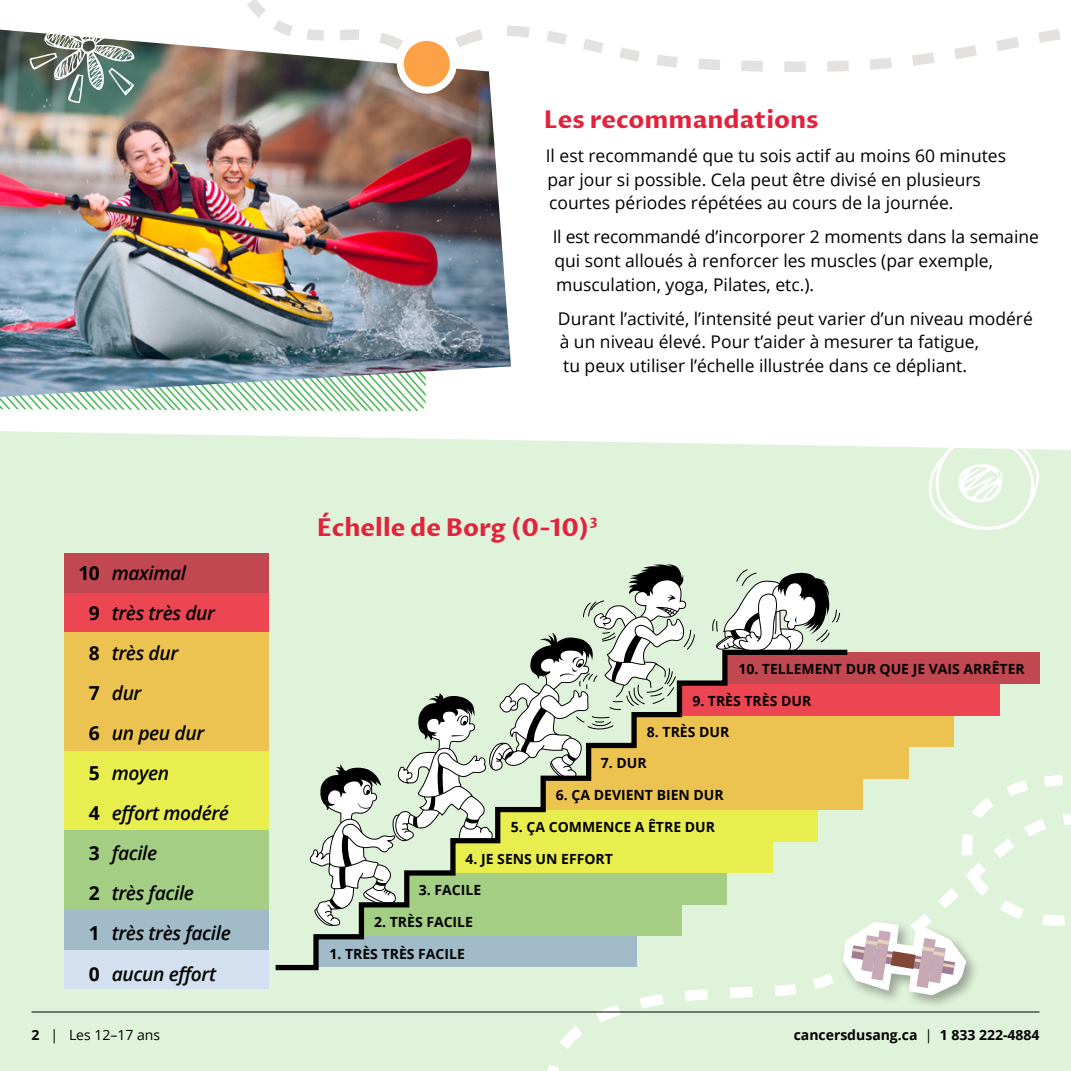
<style>
.page{position:relative;width:1071px;height:1071px;background:#fff}
.page>*{position:absolute;margin:0;border:0;box-sizing:border-box;transform-origin:0 0}
.t1{font:700 24.5px "Proza Libre";color:#e2233b}
.t2{font:italic 600 19.25px/40.1px "Open Sans";letter-spacing:-.02em;color:#000}
.t3{font:17.5px/23.6px "Open Sans";color:#000}
.t4{font:700 14px "Open Sans";color:#000}
.t5{font:14px "Open Sans";color:#000}
.s1{font-weight:700;font-style:normal}
.s2{font-weight:700}
.s3{font-weight:400}
</style>
<div class="page">
<div style="left:0;top:431px;width:1071px;height:640px;background:#dff2da"></div>
<div style="left:540px;top:726px;width:531px;height:345px;background:#dff2da"></div>
<hr style="left:32px;top:1012px;width:1008px;height:1px;background:#000">
<svg style="left:0;top:397px;width:426px;height:14px"></svg>
<img style="left:0;top:30px;width:511px;height:367px">
<svg style="left:227px;top:0;width:834px;height:81px"></svg>
<div style="left:400px;top:37px;width:53px;height:53px;background:#fca145;border-radius:50%"></div>
<div style="left:397px;top:34px;width:60px;height:60px;border:7px solid #fff;border-radius:50%"></div>
<svg style="left:922px;top:431px;width:117px;height:107px"></svg>
<div style="left:840px;top:919px;width:141px;height:91px;background:#000;opacity:.32"></div>
<svg style="left:792px;top:771px;width:279px;height:229px;background:#dfedd9"></svg>
<svg style="left:29px;top:30px;width:118px;height:73px"></svg>
<div style="left:542px;top:778px;width:321px;height:32px;background:#ecc350"></div>
<div style="left:587px;top:747px;width:321px;height:31px;background:#ecc350"></div>
<div style="left:633px;top:715px;width:321px;height:32px;background:#ecc350"></div>
<div style="left:678px;top:684px;width:321px;height:31px;background:#ec4652"></div>
<div style="left:723px;top:652px;width:317px;height:32px;background:#c14750"></div>
<svg style="left:306px;top:564px;width:389px;height:83px;background:#d4e4cf"></svg>
<svg style="left:712px;top:569px;width:129px;height:78px"></svg>
<svg style="left:270px;top:647px;width:583px;height:326px"></svg>
<div style="left:64px;top:751px;width:204px;height:40px;background:#e8ee4e"></div>
<div style="left:64px;top:950px;width:204px;height:39px;background:#d2e0f0"></div>
<div style="left:64px;top:791px;width:204px;height:40px;background:#e8ee4e"></div>
<div style="left:64px;top:870px;width:204px;height:40px;background:#a3ce84"></div>
<div style="left:64px;top:711px;width:204px;height:40px;background:#ecc350"></div>
<div style="left:64px;top:592px;width:204px;height:40px;background:#ec4652"></div>
<div style="left:64px;top:910px;width:204px;height:40px;background:#a1bbc9"></div>
<div style="left:64px;top:632px;width:204px;height:40px;background:#ecc350"></div>
<div style="left:64px;top:831px;width:204px;height:39px;background:#a3ce84"></div>
<div style="left:64px;top:672px;width:204px;height:39px;background:#ecc350"></div>
<div style="left:64px;top:553px;width:204px;height:39px;background:#c14750"></div>
<h1 class="t1" style="left:544px;top:104px;width:276px">Les recommandations</h1>
<p class="t3" style="left:546px;top:143px;width:462px">Il est recommandé que tu sois actif au moins 60 minutes par jour si possible. Cela peut être divisé en plusieurs courtes périodes répétées au cours de la journée.</p>
<p class="t3" style="left:553px;top:225px;width:488px">Il est recommandé d’incorporer 2 moments dans la semaine qui sont alloués à renforcer les muscles (par exemple, musculation, yoga, Pilates, etc.).</p>
<p class="t3" style="left:558px;top:306px;width:477px">Durant l’activité, l’intensité peut varier d’un niveau modéré à un niveau élevé. Pour t’aider à mesurer ta fatigue,<br>tu peux utiliser l’échelle illustrée dans ce dépliant.</p>
<p class="t2" style="left:89px;top:552px;width:143px;text-indent:-11px"><span class="s1">10</span> maximal<br><span class="s1">9</span> très très dur<br><span class="s1">8</span> très dur<br><span class="s1">7</span> dur<br><span class="s1">6</span> un peu dur<br><span class="s1">5</span> moyen<br><span class="s1">4</span> effort modéré<br><span class="s1">3</span> facile<br><span class="s1">2</span> très facile<br><span class="s1">1</span> très très facile<br><span class="s1">0</span> aucun effort</p>
<h1 class="t1" style="left:317px;top:512px;width:282px">Échelle de Borg (0-10)<sup>3</sup></h1>
<p class="t4" style="left:738px;top:659px;width:288px">10. TELLEMENT DUR QUE JE VAIS ARRÊTER</p>
<p class="t4" style="left:692px;top:691px;width:120px">9. TRÈS TRÈS DUR</p>
<p class="t4" style="left:647px;top:722px;width:84px">8. TRÈS DUR</p>
<p class="t4" style="left:601px;top:753px;width:47px">7. DUR</p>
<p class="t4" style="left:556px;top:785px;width:169px">6. ÇA DEVIENT BIEN DUR</p>
<p class="t4" style="left:511px;top:817px;width:206px">5. ÇA COMMENCE A ÊTRE DUR</p>
<p class="t4" style="left:466px;top:849px;width:149px">4. JE SENS UN EFFORT</p>
<p class="t4" style="left:419px;top:880px;width:64px">3. FACILE</p>
<p class="t4" style="left:374px;top:912px;width:100px">2. TRÈS FACILE</p>
<p class="t4" style="left:329px;top:944px;width:137px">1. TRÈS TRÈS FACILE</p>
<p class="t5" style="left:31px;top:1025px;width:130px"><span class="s2">2</span> | Les 12–17 ans</p>
<p class="t4" style="left:794px;top:1025px;width:247px">cancersdusang.ca <span class="s3">|</span> 1 833 222-4884</p>
</div>
